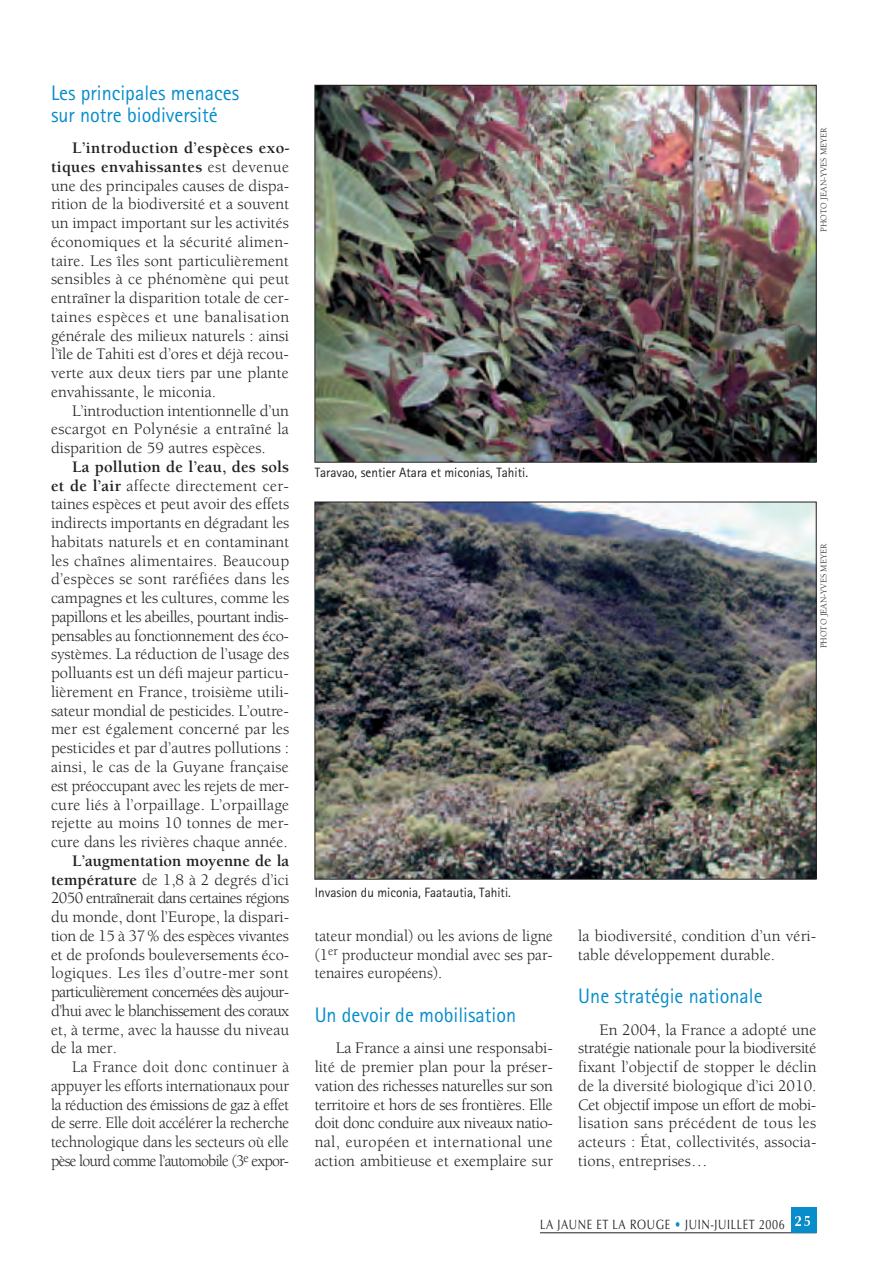
<style>
.page{position:relative;width:893px;height:1263px;background:#fff}
.page>*{position:absolute;margin:0;border:0;box-sizing:border-box;transform-origin:0 0}
.t1{font:21px/22.5px "Rotis Sans Serif";color:#088dca;scale:.96 1}
.t2{font:16.5px/18.8px "Berkeley";color:#231f20;text-align:justify}
.t3{font:16.5px/18.8px "Berkeley";color:#231f20;text-align:justify;scale:.96 1}
.t4{font:13.5px "Rotis Sans Serif";color:#231f20}
.t5{font:13.5px "Optima";letter-spacing:.055em;color:#231f20;scale:.8 1}
.t6{font:9px "Berkeley";color:#231f20}
.s1{font-weight:700}
.s2{color:#088dca}
</style>
<div class="page">
<hr style="left:540px;top:1232px;width:276px;height:1px;background:#231f20">
<div style="left:791px;top:1208px;width:25px;height:25px;background:#088dca"></div>
<img style="left:317px;top:87px;width:497px;height:373px">
<img style="left:317px;top:504px;width:497px;height:373px">
<p class="t1" style="left:51px;top:83px;width:197px">Les principales menaces sur notre biodiversité</p>
<p class="t2" style="left:51px;top:140px;width:240px;text-indent:21px"><span class="s1">L’introduction d’espèces exo&shy;tiques envahissantes</span> est devenue une des principales causes de dispa&shy;rition de la biodiversité et a souvent un impact important sur les activités économiques et la sécurité alimen&shy;taire. Les îles sont particulièrement sensibles à ce phénomène qui peut entraîner la disparition totale de cer&shy;taines espèces et une banalisation générale des milieux naturels : ainsi l’île de Tahiti est d’ores et déjà recou&shy;verte aux deux tiers par une plante envahissante, le miconia.</p>
<p class="t2" style="left:51px;top:403px;width:239px;text-indent:21px">L’introduction intentionnelle d’un escargot en Polynésie a entraîné la disparition de 59 autres espèces.</p>
<p class="t2" style="left:51px;top:459px;width:240px;text-indent:21px"><span class="s1">La pollution de l’eau, des sols et de l’air</span> affecte directement cer&shy;taines espèces et peut avoir des effets indirects importants en dégradant les habitats naturels et en contaminant les chaînes alimentaires. Beaucoup d’espèces se sont raréfiées dans les campagnes et les cultures, comme les papillons et les abeilles, pourtant indis&shy;pensables au fonctionnement des éco&shy;systèmes. La réduction de l’usage des polluants est un défi majeur particu&shy;lièrement en France, troisième utili&shy;sateur mondial de pesticides. L’outre&shy;mer est également concerné par les pesticides et par d’autres pollutions : ainsi, le cas de la Guyane française est préoccupant avec les rejets de mer&shy;cure liés à l’orpaillage. L’orpaillage rejette au moins 10 tonnes de mer&shy;cure dans les rivières chaque année.</p>
<p class="t2" style="left:51px;top:852px;width:240px;text-indent:21px"><span class="s1">L’augmentation moyenne de la température</span> de 1,8 à 2 degrés d’ici 2050 entraînerait dans certaines régions du monde, dont l’Europe, la dispari&shy;tion de 15 à 37% des espèces vivantes et de profonds bouleversements éco&shy;logiques. Les îles d’outre-mer sont particulièrement concernées dès aujour&shy;d’hui avec le blanchissement des coraux et, à terme, avec la hausse du niveau de la mer.</p>
<p class="t3" style="left:51px;top:1059px;width:250px;text-indent:21px">La France doit donc continuer à appuyer les efforts internationaux pour la réduction des émissions de gaz à effet de serre. Elle doit accélérer la recherche technologique dans les secteurs où elle pèse lourd comme l’automobile (3<sup>e</sup> expor-</p>
<p class="t4" style="left:315px;top:468px;width:215px">Taravao, sentier Atara et miconias, Tahiti.</p>
<p class="t6" style="left:820px;top:232px;width:106px;rotate:-90deg">PHOTO JEAN-YVES MEYER</p>
<p class="t6" style="left:820px;top:648px;width:106px;rotate:-90deg">PHOTO JEAN-YVES MEYER</p>
<p class="t4" style="left:315px;top:888px;width:198px">Invasion du miconia, Faatautia, Tahiti.</p>
<p class="t3" style="left:315px;top:928px;width:250px">tateur mondial) ou les avions de ligne (1<sup>er</sup> producteur mondial avec ses par&shy;tenaires européens).</p>
<p class="t1" style="left:315px;top:1006px;width:211px">Un devoir de mobilisation</p>
<p class="t2" style="left:315px;top:1040px;width:240px;text-indent:21px">La France a ainsi une responsabi&shy;lité de premier plan pour la préser&shy;vation des richesses naturelles sur son territoire et hors de ses frontières. Elle doit donc conduire aux niveaux natio&shy;nal, européen et international une action ambitieuse et exemplaire sur</p>
<p class="t2" style="left:578px;top:928px;width:240px">la biodiversité, condition d’un véri&shy;table développement durable.</p>
<p class="t1" style="left:578px;top:987px;width:194px">Une stratégie nationale</p>
<p class="t2" style="left:578px;top:1021px;width:240px;text-indent:21px">En 2004, la France a adopté une stratégie nationale pour la biodiversité fixant l’objectif de stopper le déclin de la diversité biologique d’ici 2010.<br>Cet objectif impose un effort de mobi&shy;lisation sans précédent de tous les acteurs : État, collectivités, associa&shy;tions, entreprises…</p>
<p class="t5" style="left:540px;top:1218px;width:307px">LA JAUNE ET LA ROUGE <span class="s2">•</span> JUIN-JUILLET 2006</p>
</div>
